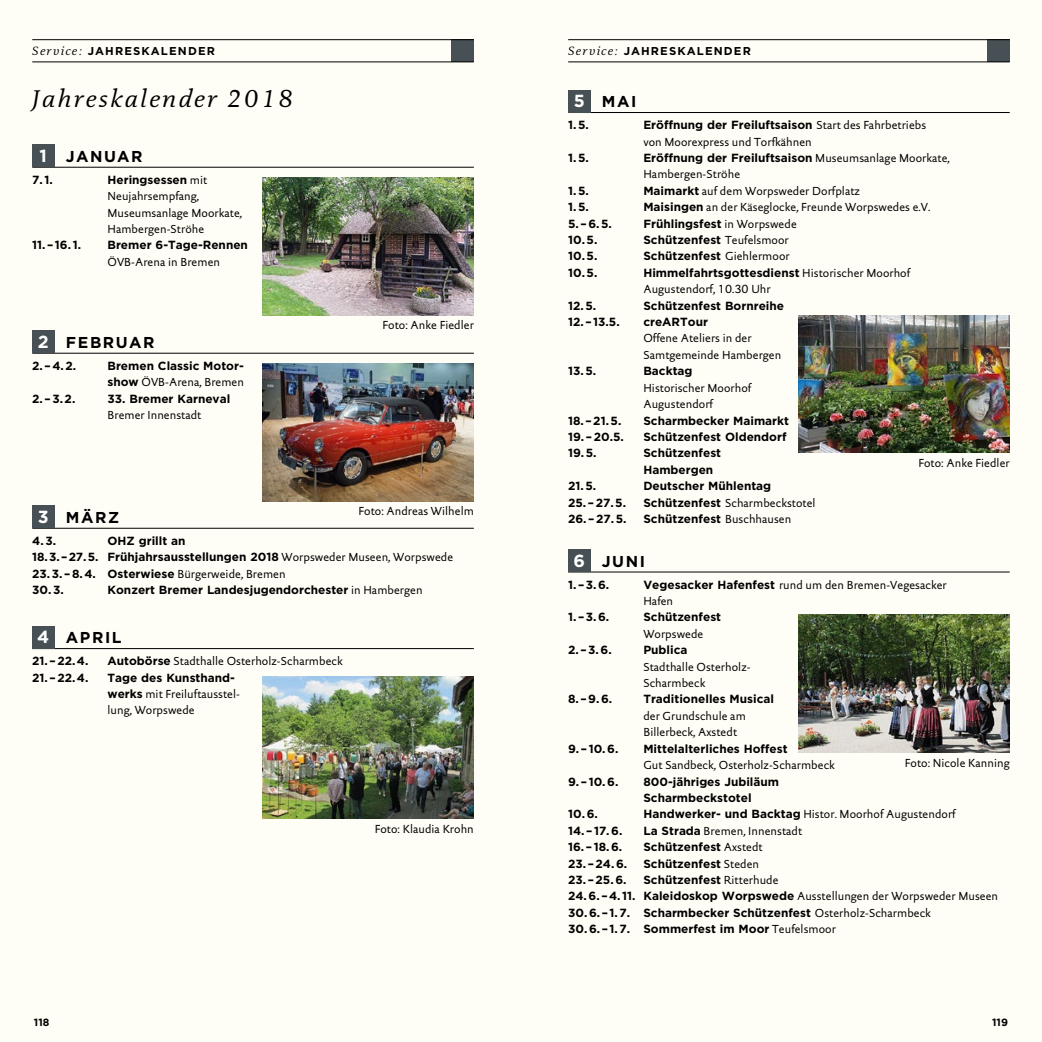
<style>
.page{position:relative;width:1042px;height:1042px;background:#fffef6}
.page>*{position:absolute;margin:0;border:0;box-sizing:border-box;transform-origin:0 0}
.t1{font:italic 24.5px "DTL Documenta TOT";letter-spacing:.1em;color:#000}
.t2{font:700 15.75px "Gotham";letter-spacing:.1em;color:#000}
.t3{font:700 11.9px/16.4px "Gotham";color:#000}
.t4{font:11.9px/16.4px "DTL Documenta Sans TOT";letter-spacing:.005em;color:#000}
.t5{font:700 11.38px "Gotham";letter-spacing:.1em;color:#000}
.t6{font:700 10.5px "Gotham";color:#000}
.s1{font-family:"DTL Documenta TOT";font-weight:400;font-style:italic;font-size:12.25px}
.s2{font-size:17.5px;color:#fff}
.s3{font-family:"DTL Documenta Sans TOT";font-weight:400}
.s4{font-family:"Gotham";font-weight:700}
</style>
<div class="page">
<div style="left:987px;top:40px;width:22px;height:22px;background:#475054"></div>
<div style="left:452px;top:40px;width:22px;height:22px;background:#475054"></div>
<hr style="left:32px;top:39px;width:442px;height:1px;background:#000">
<hr style="left:568px;top:39px;width:441px;height:1px;background:#000">
<hr style="left:568px;top:61px;width:441px;height:1px;background:#000">
<hr style="left:32px;top:61px;width:442px;height:1px;background:#000">
<hr style="left:32px;top:167px;width:442px;height:1px;background:#000">
<hr style="left:32px;top:353px;width:442px;height:1px;background:#000">
<hr style="left:32px;top:528px;width:442px;height:1px;background:#000">
<hr style="left:32px;top:648px;width:442px;height:1px;background:#000">
<div style="left:32px;top:145px;width:22px;height:22px;background:#475054"></div>
<div style="left:32px;top:331px;width:22px;height:22px;background:#475054"></div>
<div style="left:32px;top:506px;width:22px;height:22px;background:#475054"></div>
<div style="left:32px;top:626px;width:22px;height:22px;background:#475054"></div>
<hr style="left:568px;top:112px;width:441px;height:1px;background:#000">
<hr style="left:568px;top:572px;width:441px;height:1px;background:#000">
<div style="left:568px;top:90px;width:22px;height:22px;background:#475054"></div>
<div style="left:568px;top:549px;width:22px;height:22px;background:#475054"></div>
<img style="left:263px;top:363px;width:211px;height:138px">
<img style="left:263px;top:178px;width:211px;height:137px">
<img style="left:799px;top:315px;width:210px;height:137px">
<img style="left:799px;top:614px;width:210px;height:138px">
<img style="left:263px;top:676px;width:211px;height:143px">
<p class="t5" style="left:32px;top:43px;width:184px"><span class="s1">Service:</span> JAHRESKALENDER</p>
<p class="t5" style="left:568px;top:43px;width:184px"><span class="s1">Service:</span> JAHRESKALENDER</p>
<h1 class="t1" style="left:32px;top:84px;width:262px">Jahreskalender 2018</h1>
<h2 class="t2" style="left:40px;top:146px;width:104px"><span class="s2">1</span> JANUAR</h2>
<p class="t3" style="left:32px;top:171px;width:22px">7. 1.</p>
<p class="t3" style="left:107px;top:171px;width:101px">Heringsessen <span class="s3">mit</span></p>
<p class="t4" style="left:107px;top:188px;width:136px">Neujahrsempfang,<br>Museumsanlage Moorkate,<br>Hambergen-Ströhe</p>
<p class="t3" style="left:32px;top:237px;width:50px">11. – 16. 1.</p>
<p class="t3" style="left:107px;top:237px;width:142px">Bremer 6-Tage-Rennen</p>
<p class="t4" style="left:107px;top:253px;width:114px">ÖVB-Arena in Bremen</p>
<h2 class="t2" style="left:574px;top:91px;width:64px"><span class="s2">5</span> MAI</h2>
<p class="t3" style="left:568px;top:117px;width:22px">1. 5.</p>
<p class="t3" style="left:643px;top:117px;width:284px">Eröffnung der Freiluftsaison <span class="s3">Start des Fahrbetriebs</span></p>
<p class="t4" style="left:643px;top:133px;width:170px">von Moorexpress und Torfkähnen</p>
<p class="t3" style="left:568px;top:149px;width:22px">1.5.</p>
<p class="t3" style="left:643px;top:149px;width:308px">Eröffnung der Freiluftsaison <span class="s3">Museumsanlage Moorkate,</span></p>
<p class="t4" style="left:643px;top:166px;width:98px">Hambergen-Ströhe</p>
<p class="t3" style="left:568px;top:182px;width:22px">1.5.</p>
<p class="t4" style="left:643px;top:182px;width:218px"><span class="s4">Maimarkt</span> auf dem Worpsweder Dorfplatz</p>
<p class="t3" style="left:568px;top:199px;width:22px">1.5.</p>
<p class="t4" style="left:643px;top:199px;width:288px"><span class="s4">Maisingen</span> an der Käseglocke, Freunde Worpswedes e.V.</p>
<p class="t3" style="left:568px;top:215px;width:45px">5. – 6.5.</p>
<p class="t3" style="left:643px;top:215px;width:155px">Frühlingsfest <span class="s3">in Worpswede</span></p>
<p class="t3" style="left:568px;top:231px;width:31px">10.5.</p>
<p class="t3" style="left:643px;top:231px;width:147px">Schützenfest <span class="s3">Teufelsmoor</span></p>
<p class="t3" style="left:568px;top:248px;width:31px">10.5.</p>
<p class="t3" style="left:643px;top:248px;width:148px">Schützenfest <span class="s3">Giehlermoor</span></p>
<p class="t3" style="left:568px;top:264px;width:31px">10.5.</p>
<p class="t3" style="left:643px;top:264px;width:268px">Himmelfahrtsgottesdienst <span class="s3">Historischer Moorhof</span></p>
<p class="t4" style="left:643px;top:281px;width:129px">Augustendorf, 10.30 Uhr</p>
<p class="t3" style="left:568px;top:297px;width:30px">12.5.</p>
<p class="t3" style="left:643px;top:297px;width:142px">Schützenfest Bornreihe</p>
<p class="t3" style="left:568px;top:313px;width:53px">12. – 13.5.</p>
<p class="t3" style="left:643px;top:313px;width:66px">creARTour</p>
<p class="t4" style="left:643px;top:330px;width:139px">Offene Ateliers in der<br>Samtgemeinde Hambergen</p>
<p class="t3" style="left:568px;top:363px;width:30px">13.5.</p>
<p class="t3" style="left:643px;top:363px;width:51px">Backtag</p>
<p class="t4" style="left:643px;top:379px;width:109px">Historischer Moorhof<br>Augustendorf</p>
<p class="t3" style="left:568px;top:412px;width:55px">18. – 21.5.</p>
<p class="t3" style="left:643px;top:412px;width:147px">Scharmbecker Maimarkt</p>
<p class="t3" style="left:568px;top:428px;width:57px">19. – 20.5.</p>
<p class="t3" style="left:643px;top:428px;width:145px">Schützenfest Oldendorf</p>
<p class="t3" style="left:568px;top:445px;width:30px">19.5.</p>
<p class="t3" style="left:643px;top:445px;width:79px">Schützenfest<br>Hambergen</p>
<p class="t3" style="left:568px;top:478px;width:30px">21.5.</p>
<p class="t3" style="left:643px;top:478px;width:129px">Deutscher Mühlentag</p>
<p class="t3" style="left:568px;top:494px;width:59px">25. – 27.5.</p>
<p class="t4" style="left:643px;top:494px;width:174px"><span class="s4">Schützenfest</span> Scharmbeckstotel</p>
<p class="t3" style="left:568px;top:510px;width:60px">26. – 27.5.</p>
<p class="t3" style="left:643px;top:510px;width:149px">Schützenfest <span class="s3">Buschhausen</span></p>
<h2 class="t2" style="left:573px;top:551px;width:73px"><span class="s2">6</span> JUNI</h2>
<p class="t3" style="left:568px;top:576px;width:43px">1. – 3. 6.</p>
<p class="t4" style="left:643px;top:576px;width:305px"><span class="s4">Vegesacker Hafenfest</span> rund um den Bremen-Vegesacker<br>Hafen</p>
<p class="t3" style="left:568px;top:609px;width:43px">1. – 3. 6.</p>
<p class="t3" style="left:643px;top:609px;width:79px">Schützenfest</p>
<p class="t4" style="left:643px;top:625px;width:62px">Worpswede</p>
<p class="t3" style="left:568px;top:642px;width:45px">2. – 3. 6.</p>
<p class="t3" style="left:643px;top:642px;width:46px">Publica</p>
<p class="t4" style="left:643px;top:658px;width:109px">Stadthalle Osterholz-<br>Scharmbeck</p>
<p class="t3" style="left:568px;top:691px;width:46px">8. – 9. 6.</p>
<p class="t3" style="left:643px;top:691px;width:132px">Traditionelles Musical</p>
<p class="t4" style="left:643px;top:707px;width:104px">der Grundschule am<br>Billerbeck, Axstedt</p>
<p class="t3" style="left:568px;top:740px;width:52px">9. – 10. 6.</p>
<p class="t3" style="left:643px;top:740px;width:146px">Mittelalterliches Hoffest</p>
<p class="t4" style="left:643px;top:757px;width:193px">Gut Sandbeck, Osterholz-Scharmbeck</p>
<p class="t3" style="left:568px;top:773px;width:52px">9. – 10. 6.</p>
<p class="t3" style="left:643px;top:773px;width:137px">800-jähriges Jubiläum<br>Scharmbeckstotel</p>
<p class="t3" style="left:568px;top:806px;width:31px">10. 6.</p>
<p class="t4" style="left:643px;top:806px;width:314px"><span class="s4">Handwerker- und Backtag</span> Histor. Moorhof Augustendorf</p>
<p class="t3" style="left:568px;top:822px;width:56px">14. – 17. 6.</p>
<p class="t4" style="left:643px;top:822px;width:160px"><span class="s4">La Strada</span> Bremen, Innenstadt</p>
<p class="t3" style="left:568px;top:838px;width:56px">16. – 18. 6.</p>
<p class="t3" style="left:643px;top:838px;width:121px">Schützenfest <span class="s3">Axstedt</span></p>
<p class="t3" style="left:568px;top:855px;width:61px">23. – 24. 6.</p>
<p class="t3" style="left:643px;top:855px;width:117px">Schützenfest <span class="s3">Steden</span></p>
<p class="t3" style="left:568px;top:871px;width:60px">23. – 25. 6.</p>
<p class="t3" style="left:643px;top:871px;width:137px">Schützenfest <span class="s3">Ritterhude</span></p>
<p class="t4" style="left:568px;top:888px;width:431px"><span class="s4">24. 6. – 4. 11. Kaleidoskop Worpswede</span> Ausstellungen der Worpsweder Museen</p>
<p class="t3" style="left:568px;top:904px;width:364px">30. 6. – 1. 7. Scharmbecker Schützenfest <span class="s3">Osterholz-Scharmbeck</span></p>
<p class="t3" style="left:568px;top:921px;width:269px">30. 6. – 1. 7. Sommerfest im Moor <span class="s3">Teufelsmoor</span></p>
<p class="t4" style="left:383px;top:317px;width:93px">Foto: Anke Fiedler</p>
<h2 class="t2" style="left:38px;top:332px;width:118px"><span class="s2">2</span> FEBRUAR</h2>
<p class="t3" style="left:32px;top:357px;width:45px">2. – 4. 2.</p>
<p class="t3" style="left:107px;top:357px;width:138px">Bremen Classic Motor-</p>
<p class="t4" style="left:107px;top:374px;width:138px"><span class="s4">show</span> ÖVB-Arena, Bremen</p>
<p class="t3" style="left:32px;top:390px;width:45px">2. – 3. 2.</p>
<p class="t3" style="left:107px;top:390px;width:124px">33. Bremer Karneval</p>
<p class="t4" style="left:107px;top:407px;width:95px">Bremer Innenstadt</p>
<p class="t4" style="left:918px;top:454px;width:93px">Foto: Anke Fiedler</p>
<p class="t4" style="left:358px;top:502px;width:117px">Foto: Andreas Wilhelm</p>
<h2 class="t2" style="left:38px;top:507px;width:83px"><span class="s2">3</span> MÄRZ</h2>
<p class="t3" style="left:32px;top:532px;width:25px">4. 3.</p>
<p class="t3" style="left:107px;top:532px;width:80px">OHZ grillt an</p>
<p class="t3" style="left:32px;top:549px;width:422px">18. 3. – 27. 5. Frühjahrsausstellungen 2018 <span class="s3">Worpsweder Museen, Worpswede</span></p>
<p class="t3" style="left:32px;top:565px;width:255px">23. 3. – 8. 4. Osterwiese <span class="s3">Bürgerweide, Bremen</span></p>
<p class="t3" style="left:32px;top:581px;width:33px">30. 3.</p>
<p class="t3" style="left:107px;top:581px;width:317px">Konzert Bremer Landesjugendorchester <span class="s3">in Hambergen</span></p>
<h2 class="t2" style="left:37px;top:627px;width:86px"><span class="s2">4</span> APRIL</h2>
<p class="t3" style="left:32px;top:653px;width:58px">21. – 22.4.</p>
<p class="t4" style="left:107px;top:653px;width:237px"><span class="s4">Autobörse</span> Stadthalle Osterholz-Scharmbeck</p>
<p class="t3" style="left:32px;top:669px;width:58px">21. – 22.4.</p>
<p class="t3" style="left:107px;top:669px;width:129px">Tage des Kunsthand-</p>
<p class="t4" style="left:107px;top:685px;width:134px"><span class="s4">werks</span> mit Freiluftausstel&shy;lung, Worpswede</p>
<p class="t4" style="left:905px;top:754px;width:106px">Foto: Nicole Kanning</p>
<p class="t4" style="left:375px;top:820px;width:101px">Foto: Klaudia Krohn</p>
<p class="t6" style="left:34px;top:1015px;width:17px">118</p>
<p class="t6" style="left:992px;top:1015px;width:17px">119</p>
</div>
